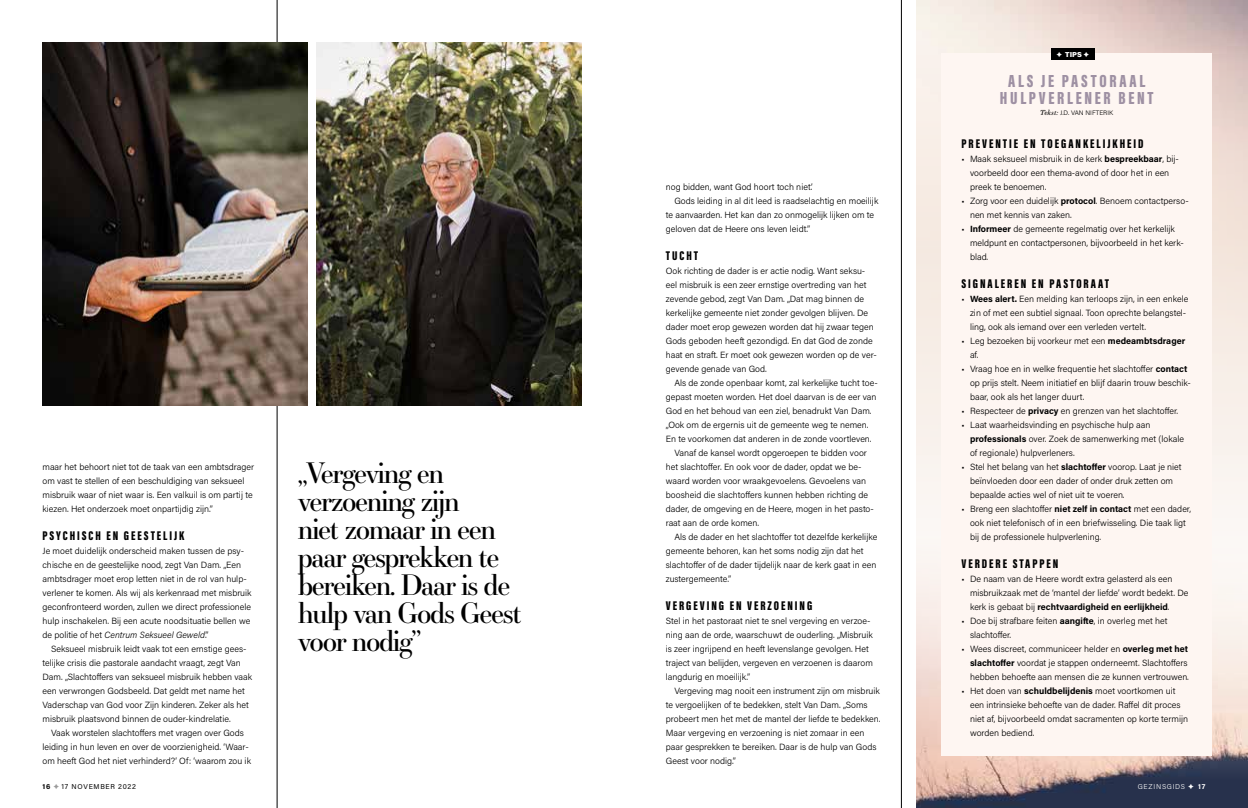
<style>
.page{position:relative;width:1248px;height:808px;background:#fff}
.page>*{position:absolute;margin:0;border:0;box-sizing:border-box;transform-origin:0 0}
.t1{font:28px/28px "Essonnes Display";letter-spacing:-.05em;color:#000}
.t2{font:900 18px/17px "Acumin Pro Extra Cond";letter-spacing:.15em;color:#9e90a3;text-align:center}
.t3{font:900 13px "Acumin Pro Extra Cond";letter-spacing:.15em;color:#000}
.t4{font:300 9px/14px "Acumin Pro";color:#000}
.t5{font:900 7.2px "Acumin Pro";color:#fff}
.t6{font:7px "Acumin Pro";letter-spacing:.1em;color:#000}
.t7{font:300 7px "Acumin Pro";letter-spacing:.105em;color:#fff}
.t8{font:300 6.5px "Acumin Pro";letter-spacing:.005em;color:#000}
.s1{font-style:italic}
.s2{font-weight:700}
.s3{color:#9a9a9a}
.s4{font-family:"Essonnes Text";font-weight:400;font-style:italic;font-size:7px}
</style>
<div class="page">
<hr style="left:277px;top:0;width:1px;height:808px;background:#000">
<hr style="left:901px;top:0;width:1px;height:808px;background:#000">
<img style="left:916px;top:0;width:331px;height:185px">
<img style="left:916px;top:185px;width:331px;height:623px">
<img style="left:43px;top:43px;width:265px;height:362px">
<img style="left:316px;top:43px;width:265px;height:362px">
<div style="left:941px;top:54px;width:270px;height:702px;background:#fef6f2"></div>
<div style="left:1050px;top:49px;width:44px;height:11px;background:#000"></div>
<p class="t4" style="left:43px;top:460px;width:213px">maar het behoort niet tot de taak van een ambtsdrager om vast te stellen of een beschuldiging van seksueel misbruik waar of niet waar is. Een valkuil is om partij te kiezen. Het onderzoek moet onpartijdig zijn.”</p>
<h3 class="t3" style="left:43px;top:528px;width:143px">PSYCHISCH EN GEESTELIJK</h3>
<p class="t4" style="left:43px;top:544px;width:210px">Je moet duidelijk onderscheid maken tussen de psy&shy;chische en de geestelijke nood, zegt Van Dam. „Een ambtsdrager moet erop letten niet in de rol van hulp&shy;verlener te komen. Als wij als kerkenraad met misbruik geconfronteerd worden, zullen we direct professionele hulp inschakelen. Bij een acute noodsituatie bellen we de politie of het <span class="s1">Centrum Seksueel Geweld</span>.”</p>
<p class="t4" style="left:43px;top:642px;width:211px;text-indent:8px">Seksueel misbruik leidt vaak tot een ernstige gees&shy;telijke crisis die pastorale aandacht vraagt, zegt Van Dam. „Slachtoffers van seksueel misbruik hebben vaak een verwrongen Godsbeeld. Dat geldt met name het Vaderschap van God voor Zijn kinderen. Zeker als het misbruik plaatsvond binnen de ouder-kindrelatie.</p>
<p class="t4" style="left:43px;top:726px;width:210px;text-align:center">Vaak worstelen slachtoffers met vragen over Gods leiding in hun leven en over de voorzienigheid. ‘Waar&shy;om heeft God het niet verhinderd?’ Of: ‘waarom zou ik</p>
<p class="t6" style="left:43px;top:782px;width:95px"><span class="s2">16</span> <span class="s3">✦</span> 17 NOVEMBER 2022</p>
<h1 class="t1" style="left:298px;top:458px;width:225px">„Vergeving en verzoening zijn<br>niet zomaar in een paar gesprekken te bereiken. Daar is de hulp van Gods Geest voor nodig”</h1>
<p class="t4" style="left:665px;top:180px;width:148px">nog bidden, want God hoort toch niet’.</p>
<p class="t4" style="left:674px;top:194px;width:205px">Gods leiding in al dit leed is raadselachtig en moeilijk</p>
<p class="t4" style="left:665px;top:208px;width:210px">te aanvaarden. Het kan dan zo onmogelijk lijken om te</p>
<p class="t4" style="left:665px;top:222px;width:146px">geloven dat de Heere ons leven leidt.”</p>
<h3 class="t3" style="left:665px;top:248px;width:34px">TUCHT</h3>
<p class="t4" style="left:665px;top:264px;width:213px">Ook richting de dader is er actie nodig. Want seksu&shy;eel misbruik is een zeer ernstige overtreding van het zevende gebod, zegt Van Dam. „Dat mag binnen de kerkelijke gemeente niet zonder gevolgen blijven. De dader moet erop gewezen worden dat hij zwaar tegen Gods geboden heeft gezondigd. En dat God de zonde haat en straft. Er moet ook gewezen worden op de ver&shy;gevende genade van God.</p>
<p class="t4" style="left:674px;top:376px;width:205px">Als de zonde openbaar komt, zal kerkelijke tucht toe-</p>
<p class="t4" style="left:665px;top:390px;width:212px">gepast moeten worden. Het doel daarvan is de eer van</p>
<p class="t4" style="left:665px;top:404px;width:207px">God en het behoud van een ziel, benadrukt Van Dam.</p>
<p class="t4" style="left:665px;top:418px;width:204px">„Ook om de ergernis uit de gemeente weg te nemen.</p>
<p class="t4" style="left:665px;top:432px;width:207px">En te voorkomen dat anderen in de zonde voortleven.</p>
<p class="t4" style="left:674px;top:446px;width:194px">Vanaf de kansel wordt opgeroepen te bidden voor</p>
<p class="t4" style="left:665px;top:460px;width:197px">het slachtoffer. En ook voor de dader, opdat we be-</p>
<p class="t4" style="left:665px;top:474px;width:202px">waard worden voor wraakgevoelens. Gevoelens van</p>
<p class="t4" style="left:665px;top:488px;width:204px">boosheid die slachtoffers kunnen hebben richting de</p>
<p class="t4" style="left:665px;top:502px;width:210px">dader, de omgeving en de Heere, mogen in het pasto-</p>
<p class="t4" style="left:665px;top:516px;width:95px">raat aan de orde komen.</p>
<p class="t4" style="left:674px;top:530px;width:204px">Als de dader en het slachtoffer tot dezelfde kerkelijke</p>
<p class="t4" style="left:665px;top:544px;width:199px">gemeente behoren, kan het soms nodig zijn dat het</p>
<p class="t4" style="left:665px;top:558px;width:212px">slachtoffer of de dader tijdelijk naar de kerk gaat in een</p>
<p class="t4" style="left:665px;top:572px;width:67px">zustergemeente.”</p>
<h3 class="t3" style="left:665px;top:598px;width:148px">VERGEVING EN VERZOENING</h3>
<p class="t4" style="left:665px;top:614px;width:208px">Stel in het pastoraat niet te snel vergeving en verzoe&shy;ning aan de orde, waarschuwt de ouderling. „Misbruik is zeer ingrijpend en heeft levenslange gevolgen. Het traject van belijden, vergeven en verzoenen is daarom langdurig en moeilijk.”</p>
<p class="t4" style="left:665px;top:684px;width:216px;text-indent:9px">Vergeving mag nooit een instrument zijn om misbruik te vergoelijken of te bedekken, stelt Van Dam. „Soms probeert men het met de mantel der liefde te bedekken.<br>Maar vergeving en verzoening is niet zomaar in een paar gesprekken te bereiken. Daar is de hulp van Gods Geest voor nodig.”</p>
<p class="t5" style="left:1056px;top:49px;width:34px">✦ TIPS ✦</p>
<h2 class="t2" style="left:999px;top:72px;width:155px">ALS JE PASTORAAL<br>HULPVERLENER BENT</h2>
<p class="t8" style="left:1040px;top:108px;width:74px"><span class="s4">Tekst:</span> J.D. VAN NIFTERIK</p>
<h3 class="t3" style="left:961px;top:136px;width:183px">PREVENTIE EN TOEGANKELIJKHEID</h3>
<p class="t4" style="left:969px;top:152px;width:210px;text-indent:-9px">• Maak seksueel misbruik in de kerk <span class="s2">bespreekbaar</span>, bij&shy;voorbeeld door een thema-avond of door het in een preek te benoemen.</p>
<p class="t4" style="left:969px;top:194px;width:220px;text-indent:-9px">• Zorg voor een duidelijk <span class="s2">protocol</span>. Benoem contactperso&shy;nen met kennis van zaken.</p>
<p class="t4" style="left:969px;top:222px;width:215px;text-indent:-9px">• <span class="s2">Informeer</span> de gemeente regelmatig over het kerkelijk meldpunt en contactpersonen, bijvoorbeeld in het kerk&shy;blad.</p>
<h3 class="t3" style="left:961px;top:276px;width:149px">SIGNALEREN EN PASTORAAT</h3>
<p class="t4" style="left:969px;top:292px;width:220px;text-indent:-9px">• <span class="s2">Wees alert.</span> Een melding kan terloops zijn, in een enkele zin of met een subtiel signaal. Toon oprechte belangstel&shy;ling, ook als iemand over een verleden vertelt.</p>
<p class="t4" style="left:969px;top:334px;width:217px;text-indent:-9px">• Leg bezoeken bij voorkeur met een <span class="s2">medeambtsdrager </span>af.</p>
<p class="t4" style="left:969px;top:362px;width:222px;text-indent:-9px">• Vraag hoe en in welke frequentie het slachtoffer <span class="s2">contact </span>op prijs stelt. Neem initiatief en blijf daarin trouw beschik&shy;baar, ook als het langer duurt.</p>
<p class="t4" style="left:961px;top:404px;width:218px">• Respecteer de <span class="s2">privacy</span> en grenzen van het slachtoffer.</p>
<p class="t4" style="left:969px;top:418px;width:215px;text-indent:-9px">• Laat waarheidsvinding en psychische hulp aan <span class="s2">professionals</span> over. Zoek de samenwerking met (lokale of regionale) hulpverleners.</p>
<p class="t4" style="left:969px;top:460px;width:213px;text-indent:-9px">• Stel het belang van het <span class="s2">slachtoffer</span> voorop. Laat je niet beïnvloeden door een dader of onder druk zetten om bepaalde acties wel of niet uit te voeren.</p>
<p class="t4" style="left:969px;top:502px;width:223px;text-indent:-9px">• Breng een slachtoffer <span class="s2">niet zelf in contact</span> met een dader, ook niet telefonisch of in een briefwisseling. Die taak ligt bij de professionele hulpverlening.</p>
<h3 class="t3" style="left:961px;top:556px;width:98px">VERDERE STAPPEN</h3>
<p class="t4" style="left:969px;top:572px;width:220px;text-indent:-9px">• De naam van de Heere wordt extra gelasterd als een misbruikzaak met de ‘mantel der liefde’ wordt bedekt. De kerk is gebaat bij <span class="s2">rechtvaardigheid en eerlijkheid</span>.</p>
<p class="t4" style="left:969px;top:614px;width:199px;text-indent:-9px">• Doe bij strafbare feiten <span class="s2">aangifte</span>, in overleg met het slachtoffer.</p>
<p class="t4" style="left:969px;top:642px;width:220px;text-indent:-9px">• Wees discreet, communiceer helder en <span class="s2">overleg met het slachtoffer</span> voordat je stappen onderneemt. Slachtoffers hebben behoefte aan mensen die ze kunnen vertrouwen.</p>
<p class="t4" style="left:969px;top:684px;width:219px;text-indent:-9px">• Het doen van <span class="s2">schuldbelijdenis</span> moet voortkomen uit een intrinsieke behoefte van de dader. Raffel dit proces niet af, bijvoorbeeld omdat sacramenten op korte termijn worden bediend.</p>
<p class="t7" style="left:1137px;top:782px;width:69px">GEZINSGIDS ✦ <span class="s2">17</span></p>
</div>
